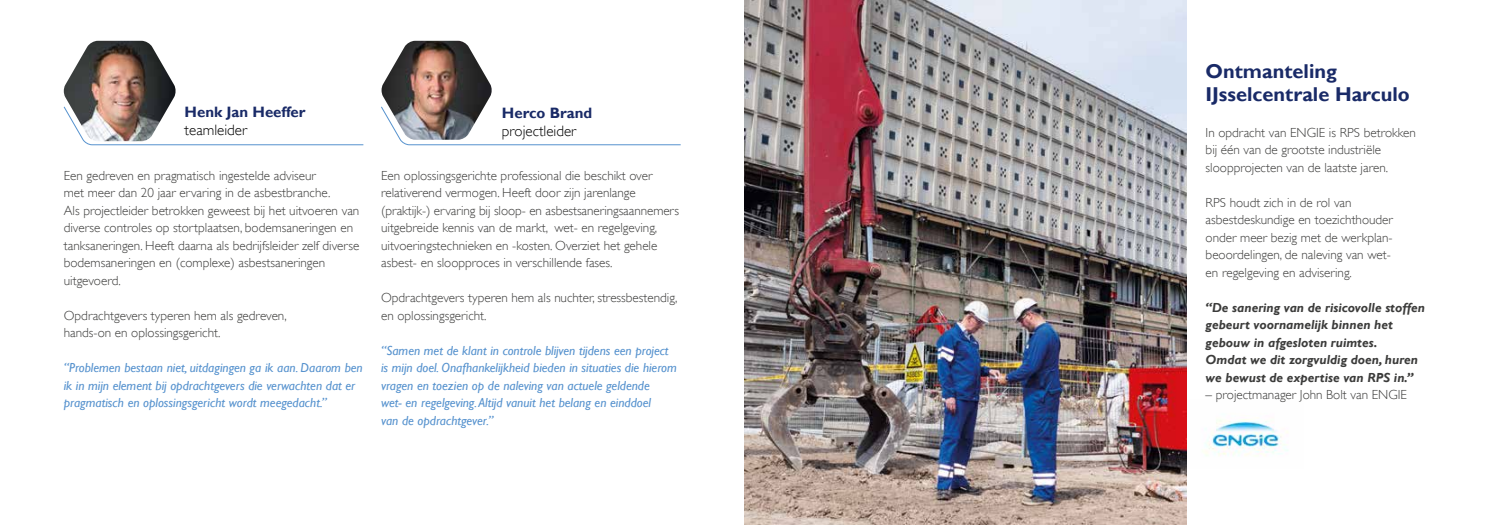
<style>
.page{position:relative;width:1489px;height:525px;background:#fff}
.page>*{position:absolute;margin:0;border:0;box-sizing:border-box;transform-origin:0 0}
.t1{font:700 20px/23.8px "Gill Sans";color:#192a67}
.t2{font:700 15px "Gill Sans";color:#192a67}
.t3{font:300 15px "Gill Sans";color:#000}
.t4{font:300 13.12px/17.5px "Gill Sans";color:#3c3c3b}
.t5{font:italic 13.12px/17.5px "Gill Sans";color:#5692ce}
.t6{font:italic 700 13.12px/17.5px "Gill Sans";color:#3c3c3b}
</style>
<div class="page">
<img style="left:1203px;top:419px;width:85px;height:37px">
<svg style="left:400px;top:86px;width:281px;height:59px"></svg>
<img style="left:381px;top:41px;width:110px;height:99px">
<img style="left:744px;top:0;width:442px;height:524px">
<svg style="left:63px;top:87px;width:301px;height:58px"></svg>
<img style="left:64px;top:41px;width:111px;height:100px">
<p class="t2" style="left:185px;top:103px;width:122px">Henk Jan Heeffer</p>
<p class="t3" style="left:185px;top:121px;width:64px">teamleider</p>
<p class="t4" style="left:64px;top:166px;width:297px">Een gedreven en pragmatisch ingestelde adviseur<br>met meer dan 20 jaar ervaring in de asbestbranche.<br>Als projectleider betrokken geweest bij het uitvoeren van diverse controles op stortplaatsen, bodemsaneringen en tanksaneringen. Heeft daarna als bedrijfsleider zelf diverse bodemsaneringen en (complexe) asbestsaneringen uitgevoerd.</p>
<p class="t4" style="left:64px;top:306px;width:224px">Opdrachtgevers typeren hem als gedreven, hands-on en oplossingsgericht.</p>
<p class="t5" style="left:64px;top:359px;width:300px">“Problemen bestaan niet, uitdagingen ga ik aan. Daarom ben ik in mijn element bij opdrachtgevers die verwachten dat er pragmatisch en oplossingsgericht wordt meegedacht.”</p>
<p class="t2" style="left:502px;top:104px;width:92px">Herco Brand</p>
<p class="t3" style="left:502px;top:122px;width:76px">projectleider</p>
<p class="t4" style="left:381px;top:166px;width:299px">Een oplossingsgerichte professional die beschikt over relativerend vermogen. Heeft door zijn jarenlange (praktijk-) ervaring bij sloop- en asbestsaneringsaannemers uitgebreide kennis van de markt, wet- en regelgeving, uitvoeringstechnieken en -kosten. Overziet het gehele asbest- en sloopproces in verschillende fases.</p>
<p class="t4" style="left:381px;top:289px;width:298px">Opdrachtgevers typeren hem als nuchter, stressbestendig, en oplossingsgericht.</p>
<p class="t5" style="left:381px;top:342px;width:297px">“Samen met de klant in controle blijven tijdens een project is mijn doel. Onafhankelijkheid bieden in situaties die hierom vragen en toezien op de naleving van actuele geldende<br>wet- en regelgeving. Altijd vanuit het belang en einddoel<br>van de opdrachtgever.”</p>
<h1 class="t1" style="left:1205px;top:59px;width:205px">Ontmanteling<br>IJsselcentrale Harculo</h1>
<p class="t4" style="left:1205px;top:123px;width:212px">In opdracht van ENGIE is RPS betrokken bij één van de grootste industriële sloopprojecten van de laatste jaren.</p>
<p class="t4" style="left:1205px;top:193px;width:189px">RPS houdt zich in de rol van asbestdeskundige en toezichthouder onder meer bezig met de werkplan&shy;beoordelingen, de naleving van wet&shy;en regelgeving en advisering.</p>
<p class="t6" style="left:1205px;top:299px;width:221px">“De sanering van de risicovolle stoffen gebeurt voornamelijk binnen het gebouw in afgesloten ruimtes.<br>Omdat we dit zorgvuldig doen, huren we bewust de expertise van RPS in.”</p>
<p class="t4" style="left:1205px;top:386px;width:203px">– projectmanager John Bolt van ENGIE</p>
</div>
